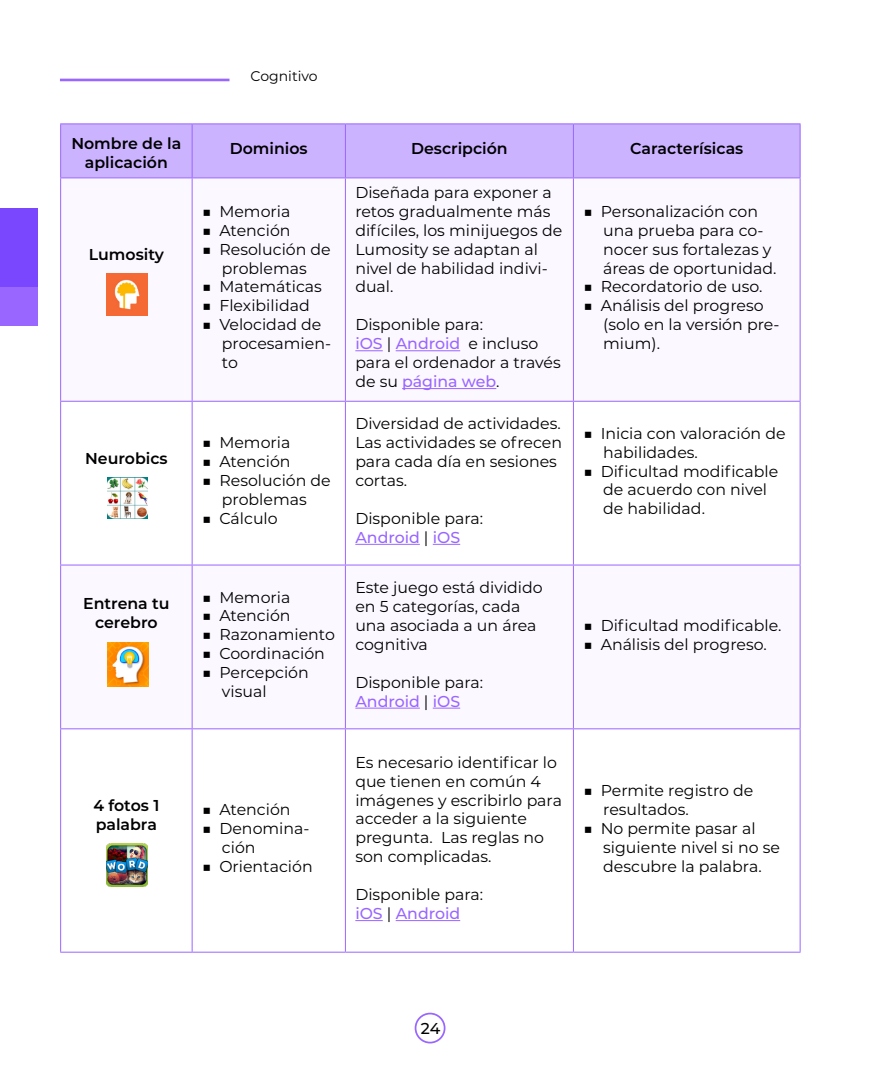
<style>
.page{position:relative;width:876px;height:1082px;background:#fff}
.page>*{position:absolute;margin:0;border:0;box-sizing:border-box;transform-origin:0 0}
.Nota_-_Subtitulo{font:15.75px/18.9px "Montserrat";color:#000}
.Nota_-_Subtitulo-2{font:600 15.75px/18.9px "Montserrat";color:#000;text-align:center}
.Nota_-_Texto{font:600 15.75px "Montserrat";color:#000}
.Nota_-_Subtitulo-3{font:500 15.75px "Montserrat";color:#96f}
.t1{font:500 15.75px "Montserrat";color:#000}
.t2{font:14px "Montserrat";color:#000}
.s1{font-weight:500;color:#96f}
.s2{font-weight:400;color:#000}
</style>
<div class="page">
<div style="left:0;top:208px;width:37px;height:117px;background:#7a47ff"></div>
<div style="left:0;top:287px;width:38px;height:38px;background:#96f"></div>
<hr style="left:60px;top:79px;width:169px;height:2px;background:#96f">
<div style="left:414px;top:1012px;width:31px;height:31px;border:2px solid #96f;border-radius:50%"></div>
<div style="left:61px;top:124px;width:738px;height:53px;background:#ccb3ff"></div>
<svg style="left:61px;top:178px;width:738px;height:550px"></svg>
<hr style="left:60px;top:123px;width:132px;height:1px;background:#96f">
<hr style="left:60px;top:124px;width:1px;height:53px;background:#96f">
<hr style="left:192px;top:123px;width:153px;height:1px;background:#96f">
<hr style="left:191px;top:124px;width:1px;height:53px;background:#96f">
<hr style="left:345px;top:123px;width:228px;height:1px;background:#96f">
<hr style="left:345px;top:124px;width:1px;height:53px;background:#96f">
<hr style="left:573px;top:123px;width:227px;height:1px;background:#96f">
<hr style="left:572px;top:124px;width:1px;height:53px;background:#96f">
<hr style="left:799px;top:124px;width:1px;height:53px;background:#96f">
<hr style="left:60px;top:177px;width:132px;height:1px;background:#96f">
<hr style="left:60px;top:178px;width:1px;height:223px;background:#96f">
<hr style="left:192px;top:177px;width:153px;height:1px;background:#96f">
<hr style="left:191px;top:178px;width:1px;height:223px;background:#96f">
<hr style="left:345px;top:177px;width:228px;height:1px;background:#96f">
<hr style="left:345px;top:178px;width:1px;height:223px;background:#96f">
<hr style="left:573px;top:177px;width:227px;height:1px;background:#96f">
<hr style="left:572px;top:178px;width:1px;height:223px;background:#96f">
<hr style="left:799px;top:178px;width:1px;height:223px;background:#96f">
<hr style="left:60px;top:401px;width:132px;height:1px;background:#96f">
<hr style="left:60px;top:401px;width:1px;height:163px;background:#96f">
<hr style="left:192px;top:401px;width:153px;height:1px;background:#96f">
<hr style="left:191px;top:401px;width:1px;height:163px;background:#96f">
<hr style="left:345px;top:401px;width:228px;height:1px;background:#96f">
<hr style="left:345px;top:401px;width:1px;height:163px;background:#96f">
<hr style="left:573px;top:401px;width:227px;height:1px;background:#96f">
<hr style="left:572px;top:401px;width:1px;height:163px;background:#96f">
<hr style="left:799px;top:401px;width:1px;height:163px;background:#96f">
<hr style="left:60px;top:564px;width:132px;height:1px;background:#96f">
<hr style="left:60px;top:565px;width:1px;height:163px;background:#96f">
<hr style="left:192px;top:564px;width:153px;height:1px;background:#96f">
<hr style="left:191px;top:565px;width:1px;height:163px;background:#96f">
<hr style="left:345px;top:564px;width:228px;height:1px;background:#96f">
<hr style="left:345px;top:565px;width:1px;height:163px;background:#96f">
<hr style="left:573px;top:564px;width:227px;height:1px;background:#96f">
<hr style="left:572px;top:565px;width:1px;height:163px;background:#96f">
<hr style="left:799px;top:565px;width:1px;height:163px;background:#96f">
<hr style="left:60px;top:728px;width:132px;height:1px;background:#96f">
<hr style="left:60px;top:729px;width:1px;height:222px;background:#96f">
<hr style="left:192px;top:728px;width:153px;height:1px;background:#96f">
<hr style="left:191px;top:729px;width:1px;height:222px;background:#96f">
<hr style="left:345px;top:728px;width:228px;height:1px;background:#96f">
<hr style="left:345px;top:729px;width:1px;height:222px;background:#96f">
<hr style="left:573px;top:728px;width:227px;height:1px;background:#96f">
<hr style="left:572px;top:729px;width:1px;height:222px;background:#96f">
<hr style="left:799px;top:729px;width:1px;height:222px;background:#96f">
<hr style="left:60px;top:951px;width:132px;height:1px;background:#96f">
<hr style="left:192px;top:951px;width:153px;height:1px;background:#96f">
<hr style="left:345px;top:951px;width:228px;height:1px;background:#96f">
<hr style="left:573px;top:951px;width:227px;height:1px;background:#96f">
<svg style="left:355px;top:350px;width:27px;height:1px"></svg>
<hr style="left:395px;top:350px;width:65px;height:1px;background:#96f">
<hr style="left:402px;top:388px;width:94px;height:1px;background:#96f">
<hr style="left:355px;top:544px;width:64px;height:1px;background:#96f">
<svg style="left:432px;top:544px;width:28px;height:1px"></svg>
<hr style="left:355px;top:707px;width:64px;height:1px;background:#96f">
<svg style="left:432px;top:707px;width:28px;height:1px"></svg>
<svg style="left:355px;top:920px;width:27px;height:1px"></svg>
<hr style="left:395px;top:920px;width:65px;height:1px;background:#96f">
<img style="left:106px;top:274px;width:42px;height:41px">
<img style="left:107px;top:477px;width:41px;height:41px">
<img style="left:107px;top:642px;width:42px;height:44px">
<img style="left:106px;top:843px;width:42px;height:43px">
<p class="t2" style="left:250px;top:67px;width:68px">Cognitivo</p>
<p class="Nota_-_Subtitulo-2" style="left:71px;top:133px;width:111px">Nombre de la aplicación</p>
<p class="Nota_-_Texto" style="left:230px;top:137px;width:79px">Dominios</p>
<p class="Nota_-_Subtitulo-2" style="left:411px;top:138px;width:98px">Descripción</p>
<p class="Nota_-_Texto" style="left:630px;top:137px;width:115px">Caracterísicas</p>
<p class="Nota_-_Subtitulo-2" style="left:89px;top:244px;width:77px">Lumosity</p>
<p class="Nota_-_Subtitulo-2" style="left:85px;top:448px;width:84px">Neurobics</p>
<p class="Nota_-_Subtitulo-2" style="left:83px;top:593px;width:88px">Entrena tu cerebro</p>
<p class="Nota_-_Subtitulo" style="left:202px;top:201px;width:90px">■ Memoria</p>
<p class="Nota_-_Subtitulo" style="left:202px;top:220px;width:90px">■ Atención</p>
<p class="Nota_-_Subtitulo" style="left:202px;top:239px;width:130px;text-align:center">■ Resolución de problemas</p>
<p class="Nota_-_Subtitulo" style="left:202px;top:277px;width:121px">■ Matemáticas</p>
<p class="Nota_-_Subtitulo" style="left:202px;top:296px;width:109px">■ Flexibilidad</p>
<p class="Nota_-_Subtitulo" style="left:222px;top:315px;width:111px;text-indent:-20px">■ Velocidad de procesamien&shy;to</p>
<p class="Nota_-_Subtitulo" style="left:202px;top:432px;width:90px">■ Memoria</p>
<p class="Nota_-_Subtitulo" style="left:202px;top:451px;width:90px">■ Atención</p>
<p class="Nota_-_Subtitulo" style="left:202px;top:470px;width:130px;text-align:center">■ Resolución de problemas</p>
<p class="Nota_-_Subtitulo" style="left:202px;top:508px;width:77px">■ Cálculo</p>
<p class="Nota_-_Subtitulo" style="left:202px;top:587px;width:90px">■ Memoria</p>
<p class="Nota_-_Subtitulo" style="left:202px;top:606px;width:90px">■ Atención</p>
<p class="Nota_-_Subtitulo" style="left:202px;top:624px;width:134px">■ Razonamiento</p>
<p class="Nota_-_Subtitulo" style="left:202px;top:643px;width:124px">■ Coordinación</p>
<p class="Nota_-_Subtitulo" style="left:222px;top:662px;width:88px;text-indent:-20px">■ Percepción visual</p>
<p class="Nota_-_Subtitulo-2" style="left:93px;top:795px;width:67px;text-align:left">4 fotos 1 palabra</p>
<p class="Nota_-_Subtitulo" style="left:202px;top:799px;width:90px">■ Atención</p>
<p class="Nota_-_Subtitulo" style="left:222px;top:818px;width:89px;text-indent:-20px">■ Denomina&shy;ción</p>
<p class="Nota_-_Subtitulo" style="left:202px;top:856px;width:112px">■ Orientación</p>
<p class="Nota_-_Subtitulo" style="left:355px;top:182px;width:208px">Diseñada para exponer a retos gradualmente más difíciles, los minijuegos de<br>Lumosity se adaptan al nivel de habilidad indivi&shy;dual.</p>
<p class="Nota_-_Subtitulo" style="left:355px;top:315px;width:129px">Disponible para:</p>
<p class="Nota_-_Subtitulo" style="left:355px;top:333px;width:207px"><span class="s1">iOS</span> | <span class="s1">Android</span> e incluso para el ordenador a través de su <span class="s1">página web</span>.</p>
<p class="Nota_-_Subtitulo" style="left:355px;top:413px;width:207px">Diversidad de actividades.</p>
<p class="Nota_-_Subtitulo" style="left:355px;top:432px;width:208px">Las actividades se ofrecen para cada día en sesiones cortas.</p>
<p class="Nota_-_Subtitulo" style="left:355px;top:508px;width:129px">Disponible para:</p>
<p class="Nota_-_Subtitulo-3" style="left:355px;top:526px;width:106px">Android <span class="s2">|</span> iOS</p>
<p class="Nota_-_Subtitulo" style="left:355px;top:577px;width:189px">Este juego está dividido en 5 categorías, cada una asociada a un área cognitiva</p>
<p class="Nota_-_Subtitulo" style="left:355px;top:672px;width:129px">Disponible para:<br><span class="s1">Android</span> | <span class="s1">iOS</span></p>
<p class="Nota_-_Subtitulo" style="left:355px;top:752px;width:208px">Es necesario identificar lo que tienen en común 4 imágenes y escribirlo para acceder a la siguiente pregunta. Las reglas no son complicadas.</p>
<p class="Nota_-_Subtitulo" style="left:355px;top:884px;width:129px">Disponible para:</p>
<p class="Nota_-_Subtitulo-3" style="left:355px;top:902px;width:106px">iOS <span class="s2">|</span> Android</p>
<p class="Nota_-_Subtitulo" style="left:603px;top:201px;width:175px;text-indent:-20px">■ Personalización con una prueba para co&shy;nocer sus fortalezas y áreas de oportunidad.</p>
<p class="Nota_-_Subtitulo" style="left:583px;top:277px;width:180px">■ Recordatorio de uso.</p>
<p class="Nota_-_Subtitulo" style="left:603px;top:296px;width:178px;text-indent:-20px">■ Análisis del progreso (solo en la versión pre&shy;mium).</p>
<p class="Nota_-_Subtitulo" style="left:603px;top:423px;width:184px;text-indent:-20px">■ Inicia con valoración de habilidades.</p>
<p class="Nota_-_Subtitulo" style="left:603px;top:461px;width:176px;text-indent:-20px">■ Dificultad modificable de acuerdo con nivel de habilidad.</p>
<p class="Nota_-_Subtitulo" style="left:583px;top:615px;width:199px">■ Dificultad modificable.</p>
<p class="Nota_-_Subtitulo" style="left:583px;top:634px;width:185px">■ Análisis del progreso.</p>
<p class="Nota_-_Subtitulo" style="left:603px;top:780px;width:152px;text-indent:-20px">■ Permite registro de resultados.</p>
<p class="Nota_-_Subtitulo" style="left:603px;top:818px;width:178px;text-indent:-20px">■ No permite pasar al siguiente nivel si no se descubre la palabra.</p>
<p class="t1" style="left:421px;top:1017px;width:21px">24</p>
</div>
